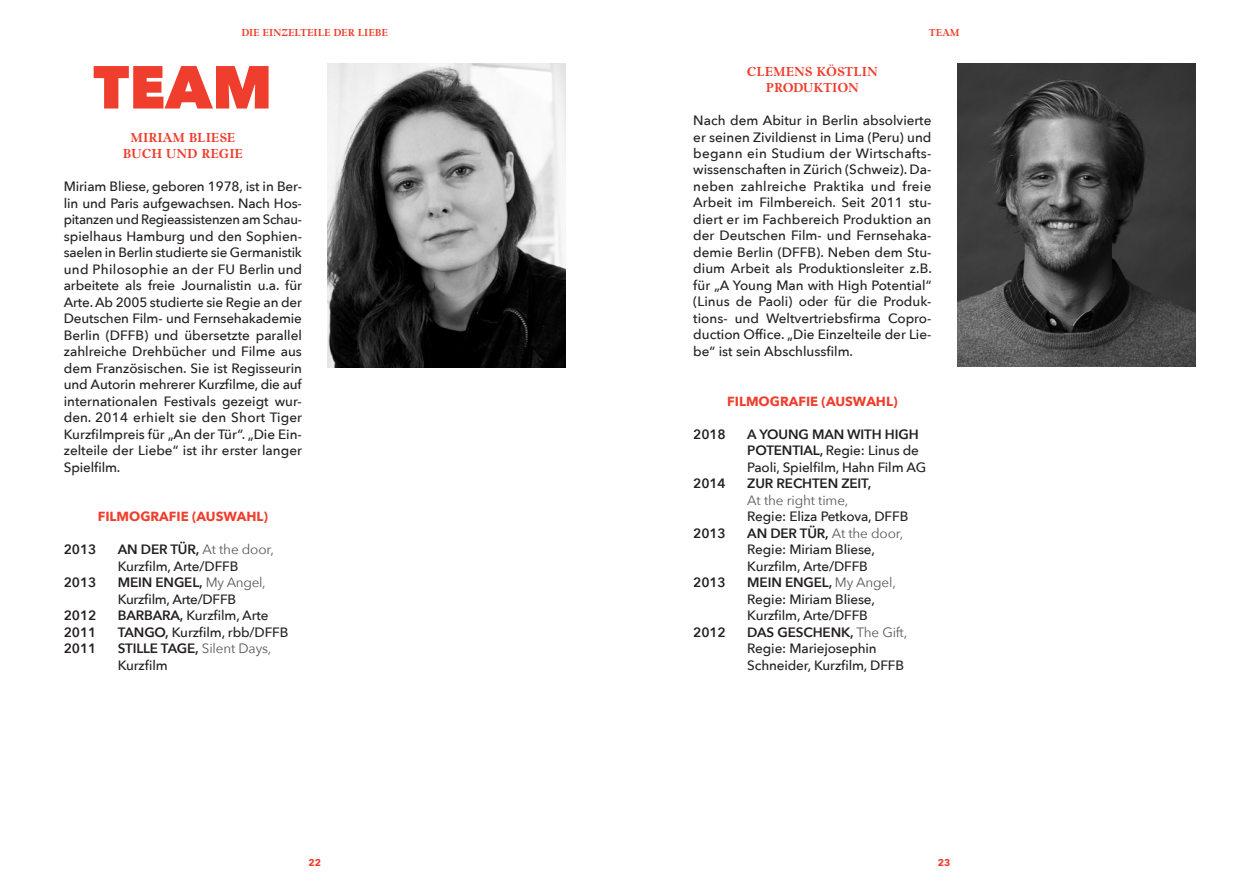
<style>
.page{position:relative;width:1259px;height:893px;background:#fff}
.page>*{position:absolute;margin:0;border:0;box-sizing:border-box;transform-origin:0 0}
.t1{font:800 60px "Avenir Next";color:#ef3e2e}
.t2{font:500 13.5px/16.5px "Avenir Next";letter-spacing:-.01em;color:#231f20}
.t3{font:600 13.5px/16.5px "Avenir Next";letter-spacing:-.01em;color:#231f20}
.t4{font:700 13.5px/16.5px "Lomba";color:#ef3e2e}
.t5{font:13.5px "Avenir Next";letter-spacing:-.01em;color:#57585a}
.t6{font:700 13.2px "Avenir Next";color:#ef3e2e}
.t7{font:700 10.5px "Lomba";color:#ef3e2e}
.t8{font:700 9.75px "Avenir Next";color:#ef3e2e}
.s1{font-weight:600}
.s2{font-weight:400;color:#57585a}
.s3{font-weight:500}
</style>
<div class="page">
<img style="left:327px;top:64px;width:239px;height:303px">
<img style="left:957px;top:64px;width:238px;height:303px">
<p class="t7" style="left:241px;top:26px;width:148px">DIE EINZELTEILE DER LIEBE</p>
<p class="t7" style="left:928px;top:26px;width:33px">TEAM</p>
<h1 class="t1" style="left:93px;top:50px;width:181px">TEAM</h1>
<p class="t4" style="left:130px;top:129px;width:37px">MIRIAM</p>
<p class="t4" style="left:123px;top:129px;width:122px;text-indent:66px">BLIESE<br>BUCH UND REGIE</p>
<p class="t2" style="left:64px;top:178px;width:240px;text-align:justify">Miriam Bliese, geboren 1978, ist in Ber&shy;lin und Paris aufgewachsen. Nach Hos&shy;pitanzen und Regieassistenzen am Schau&shy;spielhaus Hamburg und den Sophien&shy;saelen in Berlin studierte sie Germanistik und Philosophie an der FU Berlin und arbeitete als freie Journalistin u.a. für Arte. Ab 2005 studierte sie Regie an der Deutschen Film- und Fernsehakademie Berlin (DFFB) und übersetzte parallel zahlreiche Drehbücher und Filme aus dem Französischen. Sie ist Regisseurin und Autorin mehrerer Kurzfilme, die auf internationalen Festivals gezeigt wur&shy;den. 2014 erhielt sie den Short Tiger Kurzfilmpreis für „An der Tür“. „Die Ein&shy;zelteile der Liebe“ ist ihr erster langer Spielfilm.</p>
<p class="t6" style="left:98px;top:508px;width:23px">FILMOGRAF</p>
<p class="t6" style="left:176px;top:508px;width:93px">IE (AUSWAHL)</p>
<p class="t3" style="left:64px;top:541px;width:34px">2013</p>
<p class="t2" style="left:118px;top:541px;width:158px"><span class="s1">AN DER TÜR,</span> <span class="s2">At the door,<br></span>Kurzfilm, Arte/DFFB</p>
<p class="t3" style="left:64px;top:574px;width:34px">2013</p>
<p class="t2" style="left:118px;top:574px;width:149px"><span class="s1">MEIN ENGEL,</span> <span class="s2">My Angel,<br></span>Kurzfilm, Arte/DFFB</p>
<p class="t3" style="left:64px;top:607px;width:34px">2012</p>
<p class="t2" style="left:118px;top:607px;width:152px"><span class="s1">BARBARA,</span> Kurzfilm, Arte</p>
<p class="t3" style="left:64px;top:623px;width:34px">2011</p>
<p class="t2" style="left:118px;top:624px;width:172px"><span class="s1">TANGO,</span> Kurzfilm, rbb/DFFB</p>
<p class="t3" style="left:64px;top:640px;width:34px">2011</p>
<p class="t3" style="left:118px;top:640px;width:155px">STILLE TAGE, <span class="s2">Silent Days,<br></span><span class="s3">Kurzfilm</span></p>
<p class="t4" style="left:766px;top:63px;width:114px;text-indent:-19px">CLEMENS KÖSTLIN<br>PRODUKT</p>
<p class="t4" style="left:832px;top:79px;width:28px">ION</p>
<p class="t2" style="left:693px;top:112px;width:240px;text-align:justify">Nach dem Abitur in Berlin absolvierte er seinen Zivildienst in Lima (Peru) und begann ein Studium der Wirtschafts&shy;wissenschaften in Zürich (Schweiz). Da&shy;neben zahlreiche Praktika und freie Arbeit im Filmbereich. Seit 2011 stu&shy;diert er im Fachbereich Produktion an der Deutschen Film- und Fernsehaka&shy;demie Berlin (DFFB). Neben dem Stu&shy;dium Arbeit als Produktionsleiter z.B. für „A Young Man with High Potential“ (Linus de Paoli) oder für die Produk&shy;tions- und Weltvertriebsfirma Copro&shy;duction Office. „Die Einzelteile der Lie&shy;be“ ist sein Abschlussfilm.</p>
<p class="t6" style="left:727px;top:393px;width:23px">FILMOGRAF</p>
<p class="t6" style="left:806px;top:393px;width:93px">IE (AUSWAHL)</p>
<p class="t3" style="left:693px;top:425px;width:34px">2018</p>
<p class="t2" style="left:747px;top:426px;width:180px"><span class="s1">A YOUNG MAN WITH HIGH<br>POTENTIAL,</span> Regie: Linus de<br>Paoli, Spielfilm, Hahn Film AG</p>
<p class="t3" style="left:693px;top:475px;width:34px">2014</p>
<p class="t3" style="left:747px;top:475px;width:125px">ZUR RECHTEN ZEIT,</p>
<p class="t5" style="left:747px;top:492px;width:103px">At the right time,</p>
<p class="t2" style="left:747px;top:508px;width:161px">Regie: Eliza Petkova, DFFB</p>
<p class="t3" style="left:693px;top:524px;width:34px">2013</p>
<p class="t2" style="left:747px;top:525px;width:158px"><span class="s1">AN DER TÜR,</span> <span class="s2">At the door,<br></span>Regie: Miriam Bliese,<br>Kurzfilm, Arte/DFFB</p>
<p class="t3" style="left:693px;top:574px;width:34px">2013</p>
<p class="t2" style="left:747px;top:574px;width:150px"><span class="s1">MEIN ENGEL,</span> <span class="s2">My Angel,<br></span>Regie: Miriam Bliese,<br>Kurzfilm, Arte/DFFB</p>
<p class="t3" style="left:693px;top:623px;width:34px">2012</p>
<p class="t2" style="left:747px;top:624px;width:161px"><span class="s1">DAS GESCHENK,</span> <span class="s2">The Gift,<br></span>Regie: Mariejosephin<br>Schneider, Kurzfilm, DFFB</p>
<p class="t8" style="left:308px;top:857px;width:14px">22</p>
<p class="t8" style="left:938px;top:857px;width:14px">23</p>
</div>
